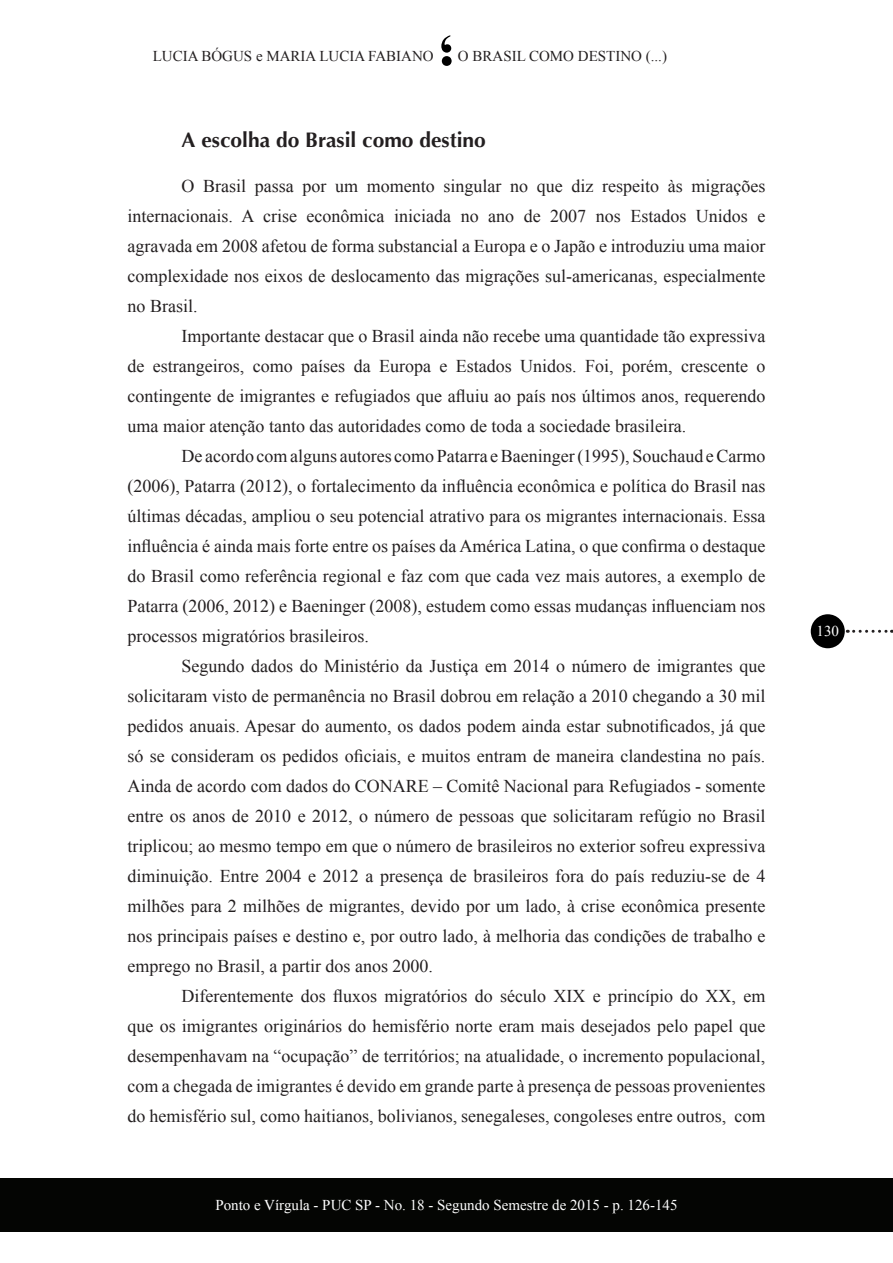
<style>
.page{position:relative;width:893px;height:1263px;background:#fff}
.page>*{position:absolute;margin:0;border:0;box-sizing:border-box;transform-origin:0 0}
.t1{font:700 21px "Optima";color:#231f20}
.t2{font:18px/30px "Times New Roman";color:#231f20;text-align:justify}
.t3{font:15px "Times New Roman";color:#fff}
.t4{font:15px "Times New Roman";color:#231f20}
</style>
<div class="page">
<svg style="left:441px;top:35px;width:11px;height:31px"></svg>
<div style="left:0;top:1178px;width:893px;height:54px;background:#040503"></div>
<div style="left:811px;top:614px;width:34px;height:34px;background:#000;border-radius:50%"></div>
<svg style="left:854px;top:630px;width:38px;height:3px"></svg>
<p class="t4" style="left:153px;top:46px;width:282px">LUCIA BÓGUS e MARIA LUCIA FABIANO</p>
<p class="t4" style="left:458px;top:46px;width:211px">O BRASIL COMO DESTINO (...)</p>
<p class="t1" style="left:182px;top:127px;width:306px">A escolha do Brasil como destino</p>
<p class="t2" style="left:128px;top:170px;width:639px;text-indent:54px">O Brasil passa por um momento singular no que diz respeito às migrações internacionais. A crise econômica iniciada no ano de 2007 nos Estados Unidos e agravada em 2008 afetou de forma substancial a Europa e o Japão e introduziu uma maior complexidade nos eixos de deslocamento das migrações sul-americanas, especialmente no Brasil.</p>
<p class="t2" style="left:128px;top:320px;width:639px;text-indent:54px">Importante destacar que o Brasil ainda não recebe uma quantidade tão expressiva de estrangeiros, como países da Europa e Estados Unidos. Foi, porém, crescente o contingente de imigrantes e refugiados que afluiu ao país nos últimos anos, requerendo uma maior atenção tanto das autoridades como de toda a sociedade brasileira.</p>
<p class="t2" style="left:128px;top:440px;width:639px;text-indent:54px">De acordo com alguns autores como Patarra e Baeninger (1995), Souchaud e Carmo (2006), Patarra (2012), o fortalecimento da influência econômica e política do Brasil nas últimas décadas, ampliou o seu potencial atrativo para os migrantes internacionais. Essa influência é ainda mais forte entre os países da América Latina, o que confirma o destaque do Brasil como referência regional e faz com que cada vez mais autores, a exemplo de Patarra (2006, 2012) e Baeninger (2008), estudem como essas mudanças influenciam nos processos migratórios brasileiros.</p>
<p class="t2" style="left:128px;top:651px;width:639px;text-indent:54px">Segundo dados do Ministério da Justiça em 2014 o número de imigrantes que solicitaram visto de permanência no Brasil dobrou em relação a 2010 chegando a 30 mil pedidos anuais. Apesar do aumento, os dados podem ainda estar subnotificados, já que só se consideram os pedidos oficiais, e muitos entram de maneira clandestina no país.<br>Ainda de acordo com dados do CONARE – Comitê Nacional para Refugiados - somente entre os anos de 2010 e 2012, o número de pessoas que solicitaram refúgio no Brasil triplicou; ao mesmo tempo em que o número de brasileiros no exterior sofreu expressiva diminuição. Entre 2004 e 2012 a presença de brasileiros fora do país reduziu-se de 4 milhões para 2 milhões de migrantes, devido por um lado, à crise econômica presente nos principais países e destino e, por outro lado, à melhoria das condições de trabalho e emprego no Brasil, a partir dos anos 2000.</p>
<p class="t2" style="left:128px;top:981px;width:639px;text-indent:54px">Diferentemente dos fluxos migratórios do século XIX e princípio do XX, em que os imigrantes originários do hemisfério norte eram mais desejados pelo papel que desempenhavam na “ocupação” de territórios; na atualidade, o incremento populacional, com a chegada de imigrantes é devido em grande parte à presença de pessoas provenientes do hemisfério sul, como haitianos, bolivianos, senegaleses, congoleses entre outros, com</p>
<p class="t3" style="left:215px;top:1195px;width:464px">Ponto e Vírgula - PUC SP - No. 18 - Segundo Semestre de 2015 - p. 126-145</p>
<p class="t3" style="left:816px;top:621px;width:24px">130</p>
</div>
